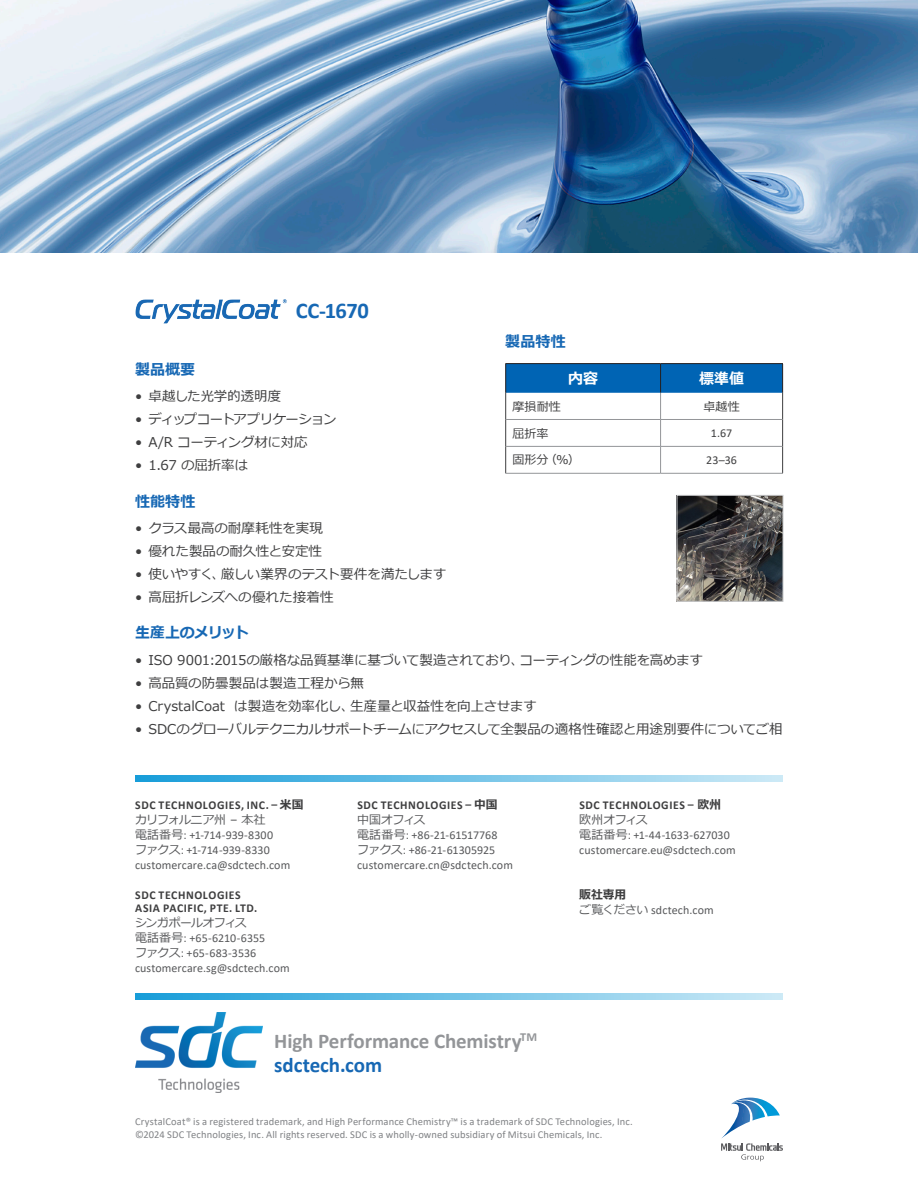
<style>
.page{position:relative;width:918px;height:1188px;background:#fff}
.page>*{position:absolute;margin:0;border:0;box-sizing:border-box;transform-origin:0 0}
.t1{font:700 22.5px "Calibri";letter-spacing:-.02em;color:#1768b4}
.Tagline{font:700 21px "Calibri";letter-spacing:-.005em;color:#939598}
.Website_Address{font:700 21px "Calibri";letter-spacing:-.005em;color:#1768b4}
.Bullet__Title{font:700 15px "Meiryo";letter-spacing:.005em;color:#1768b4}
.Bullet__Title-2{font:700 15px "Meiryo";letter-spacing:-.045em;color:#1768b4}
.Table__Title{font:700 15px "Meiryo";color:#fff}
.t2{font:13.5px "Meiryo";letter-spacing:-.01em;color:#3e3e3f}
.t3{font:13.5px "Meiryo";letter-spacing:-.06em;color:#3e3e3f}
.Contact__Body{font:12px "Calibri";letter-spacing:.01em;color:#57585a}
.Contact__Title{font:700 12px/13.5px "Calibri";letter-spacing:.05em;color:#3e3e3f}
.Contact__Body-2{font:12px "Meiryo";letter-spacing:-.06em;color:#57585a}
.Contact__Body-3{font:12px "Calibri";letter-spacing:-.01em;color:#57585a}
.Table__Body{font:12px "Meiryo";letter-spacing:.005em;color:#3e3e3f}
.Table__Body-2{font:12px "Calibri";color:#3e3e3f}
.Contact__Title-2{font:700 12px "Meiryo";color:#3e3e3f}
.t4{font:10.5px/12.6px "Calibri";letter-spacing:.01em;color:#808285}
.s1{font-family:"Meiryo"}
</style>
<div class="page">
<img style="left:135px;top:1012px;width:127px;height:81px">
<hr style="left:505px;top:363px;width:156px;height:1px;background:#231f20">
<hr style="left:661px;top:363px;width:122px;height:1px;background:#231f20">
<svg style="left:505px;top:364px;width:278px;height:109px"></svg>
<hr style="left:505px;top:473px;width:156px;height:1px;background:#939598">
<hr style="left:661px;top:473px;width:122px;height:1px;background:#939598">
<img style="left:679px;top:497px;width:102px;height:103px">
<div style="left:677px;top:495px;width:106px;height:107px;border:1px solid #c7c8ca"></div>
<svg style="left:135px;top:993px;width:648px;height:6px"></svg>
<svg style="left:135px;top:776px;width:648px;height:6px"></svg>
<img style="left:135px;top:299px;width:152px;height:25px">
<svg style="left:721px;top:1098px;width:62px;height:63px"></svg>
<img style="left:0;top:0;width:918px;height:252px">
<p class="t1" style="left:296px;top:295px;width:75px">CC-1670</p>
<p class="Bullet__Title" style="left:505px;top:331px;width:62px">製品特性</p>
<p class="Bullet__Title" style="left:135px;top:359px;width:62px">製品概要</p>
<p class="t2" style="left:135px;top:387px;width:148px">• 卓越した光学的透明度</p>
<p class="t3" style="left:135px;top:410px;width:203px">• ディップコートアプリケーション</p>
<p class="t2" style="left:135px;top:433px;width:174px">• A/R コーティング材に対応</p>
<p class="t2" style="left:135px;top:456px;width:115px">• 1.67 の屈折率は</p>
<p class="Bullet__Title" style="left:135px;top:491px;width:62px">性能特性</p>
<p class="t2" style="left:135px;top:518px;width:189px">• クラス最高の耐摩耗性を実現</p>
<p class="t2" style="left:135px;top:542px;width:189px">• 優れた製品の耐久性と安定性</p>
<p class="t2" style="left:135px;top:565px;width:313px">• 使いやすく、厳しい業界のテスト要件を満たします</p>
<p class="t2" style="left:135px;top:588px;width:200px">• 高屈折レンズへの優れた接着性</p>
<p class="Bullet__Title-2" style="left:135px;top:622px;width:116px">生産上のメリット</p>
<p class="t2" style="left:135px;top:650px;width:570px">• ISO 9001:2015の厳格な品質基準に基づいて製造されており、コーティングの性能を高めます</p>
<p class="t2" style="left:135px;top:673px;width:231px">• 高品質の防曇製品は製造工程から無</p>
<p class="t2" style="left:135px;top:696px;width:403px">• CrystalCoat は製造を効率化し、生産量と収益性を向上させます</p>
<p class="t2" style="left:135px;top:719px;width:649px">• SDCのグローバルテクニカルサポートチームにアクセスして全製品の適格性確認と用途別要件についてご相</p>
<p class="Table__Title" style="left:568px;top:368px;width:31px">内容</p>
<p class="Table__Title" style="left:699px;top:368px;width:46px">標準値</p>
<p class="Table__Body" style="left:512px;top:398px;width:50px">摩損耐性</p>
<p class="Table__Body" style="left:703px;top:398px;width:38px">卓越性</p>
<p class="Table__Body" style="left:512px;top:425px;width:37px">屈折率</p>
<p class="Table__Body-2" style="left:711px;top:425px;width:23px">1.67</p>
<p class="Table__Body" style="left:512px;top:452px;width:69px">固形分（％）</p>
<p class="Table__Body-2" style="left:706px;top:452px;width:32px">23–36</p>
<p class="Contact__Title" style="left:135px;top:799px;width:170px">SDC TECHNOLOGIES, INC. – <span class="s1">米国</span></p>
<p class="Contact__Body-2" style="left:135px;top:812px;width:132px">カリフォルニア州 – 本社</p>
<p class="Contact__Body" style="left:135px;top:827px;width:140px"><span class="s1">電話番号</span>: +1-714-939-8300</p>
<p class="Contact__Body" style="left:135px;top:842px;width:136px"><span class="s1">ファクス</span>: +1-714-939-8330</p>
<p class="Contact__Body" style="left:135px;top:857px;width:157px">customercare.ca@sdctech.com</p>
<p class="Contact__Title" style="left:135px;top:888px;width:124px">SDC TECHNOLOGIES<br>ASIA PACIFIC, PTE. LTD.</p>
<p class="Contact__Body-2" style="left:135px;top:915px;width:113px">シンガポールオフィス</p>
<p class="Contact__Body" style="left:135px;top:930px;width:132px"><span class="s1">電話番号</span>: +65-6210-6355</p>
<p class="Contact__Body" style="left:135px;top:945px;width:123px"><span class="s1">ファクス</span>: +65-683-3536</p>
<p class="Contact__Body" style="left:135px;top:960px;width:156px">customercare.sg@sdctech.com</p>
<p class="Contact__Title" style="left:357px;top:799px;width:142px">SDC TECHNOLOGIES – <span class="s1">中国</span></p>
<p class="Contact__Body-2" style="left:357px;top:812px;width:70px">中国オフィス</p>
<p class="Contact__Body-3" style="left:357px;top:827px;width:142px"><span class="s1">電話番号</span>: +86-21-61517768</p>
<p class="Contact__Body" style="left:357px;top:842px;width:140px"><span class="s1">ファクス</span>: +86-21-61305925</p>
<p class="Contact__Body" style="left:357px;top:857px;width:157px">customercare.cn@sdctech.com</p>
<p class="Tagline" style="left:274px;top:1027px;width:264px">High Performance Chemistry<sup>TM</sup></p>
<p class="Website_Address" style="left:274px;top:1051px;width:109px">sdctech.com</p>
<p class="Contact__Title" style="left:579px;top:799px;width:143px">SDC TECHNOLOGIES – <span class="s1">欧州</span></p>
<p class="Contact__Body-2" style="left:579px;top:812px;width:70px">欧州オフィス</p>
<p class="Contact__Body" style="left:579px;top:827px;width:152px"><span class="s1">電話番号</span>: +1-44-1633-627030</p>
<p class="Contact__Body" style="left:579px;top:842px;width:158px">customercare.eu@sdctech.com</p>
<p class="Contact__Title-2" style="left:579px;top:886px;width:49px">販社専用</p>
<p class="Contact__Body" style="left:579px;top:902px;width:136px"><span class="s1">ご覧ください</span> sdctech.com</p>
<p class="t4" style="left:135px;top:1115px;width:499px">CrystalCoat® is a registered trademark, and High Performance Chemistry™ is a trademark of SDC Technologies, Inc. ©2024 SDC Technologies, Inc. All rights reserved. SDC is a wholly-owned subsidiary of Mitsui Chemicals, Inc.</p>
</div>
